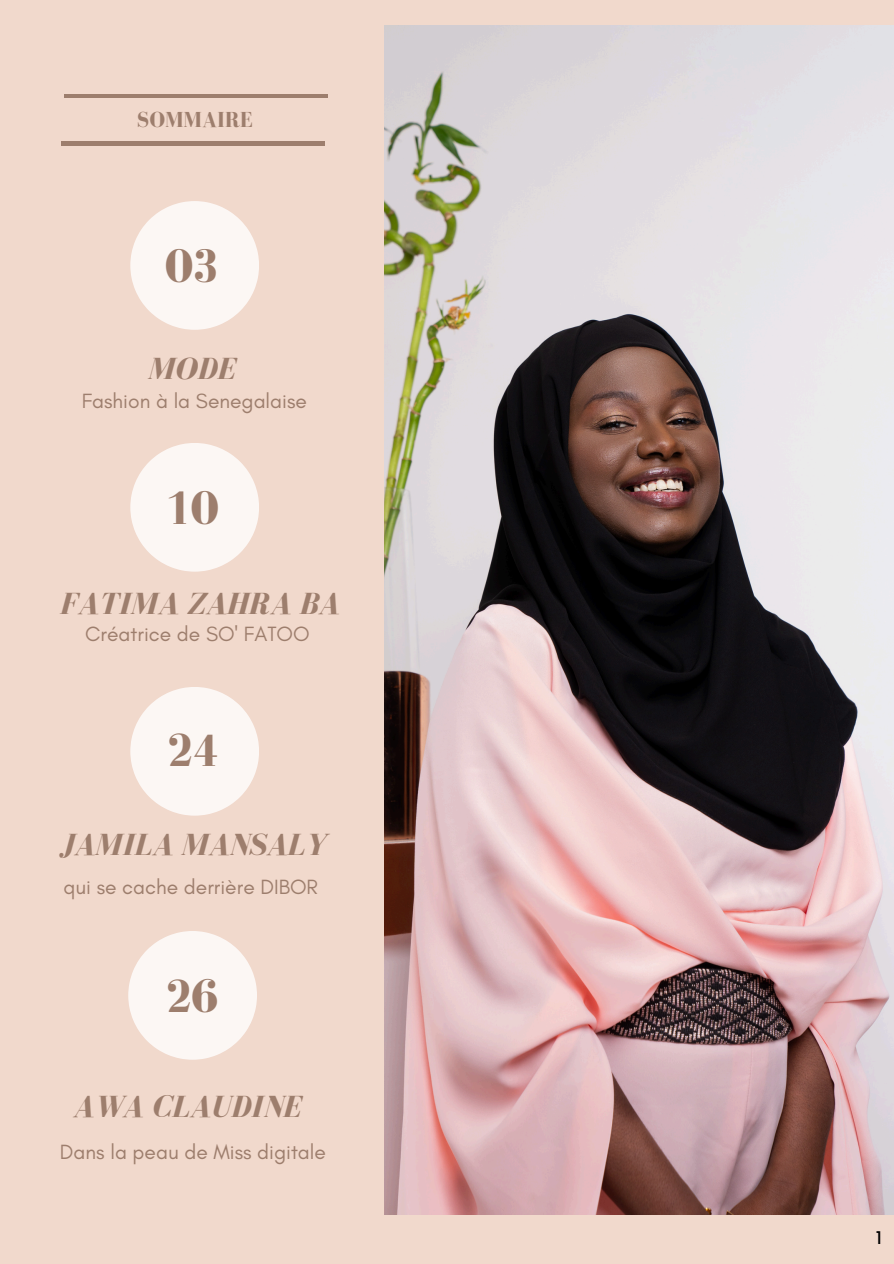
<style>
.page{position:relative;width:894px;height:1264px;background:#fff}
.page>*{position:absolute;margin:0;border:0;box-sizing:border-box;transform-origin:0 0}
.t1{font:700 48.45px "Bodoni FLF";letter-spacing:-.05em;color:#9d7e6d}
.t2{font:italic 700 31.5px "Bodoni FLF";color:#9d7e6d}
.t3{font:700 22.35px "Bodoni FLF";color:#9d7e6d}
.t4{font:21px "Glacial Indifference";color:#9d7e6d}
.t5{font:18.15px "Kollektif";color:#000}
</style>
<div class="page">
<div style="left:0;top:0;width:893px;height:1263px;background:#f1d9cc"></div>
<img style="left:384px;top:26px;width:509px;height:1188px">
<svg style="left:130px;top:201px;width:129px;height:129px"></svg>
<svg style="left:130px;top:443px;width:129px;height:128px"></svg>
<svg style="left:130px;top:687px;width:129px;height:128px"></svg>
<svg style="left:128px;top:931px;width:129px;height:128px"></svg>
<hr style="left:61px;top:142px;width:263px;height:3px;background:#9d7e6d">
<hr style="left:64px;top:94px;width:263px;height:4px;background:#9d7e6d">
<p class="t3" style="left:137px;top:107px;width:117px">SOMMAIRE</p>
<h1 class="t1" style="left:165px;top:239px;width:56px">03</h1>
<h2 class="t2" style="left:148px;top:351px;width:89px">MODE</h2>
<p class="t4" style="left:82px;top:388px;width:227px">Fashion à la Senegalaise</p>
<p class="t1" style="left:164px;top:482px;width:56px">10</p>
<p class="t2" style="left:60px;top:586px;width:281px">FATIMA ZAHRA BA</p>
<p class="t4" style="left:85px;top:621px;width:226px">Créatrice de SO' FATOO</p>
<p class="t1" style="left:165px;top:724px;width:56px">24</p>
<h1 class="t2" style="left:60px;top:827px;width:267px">JAMILA MANSALY</h1>
<p class="t4" style="left:64px;top:873px;width:256px">qui se cache derrière DIBOR</p>
<h1 class="t1" style="left:164px;top:969px;width:56px">26</h1>
<p class="t2" style="left:73px;top:1090px;width:230px">AWA CLAUDINE</p>
<h1 class="t4" style="left:60px;top:1139px;width:267px">Dans la peau de Miss digitale</h1>
<p class="t5" style="left:876px;top:1229px;width:7px">1</p>
</div>
